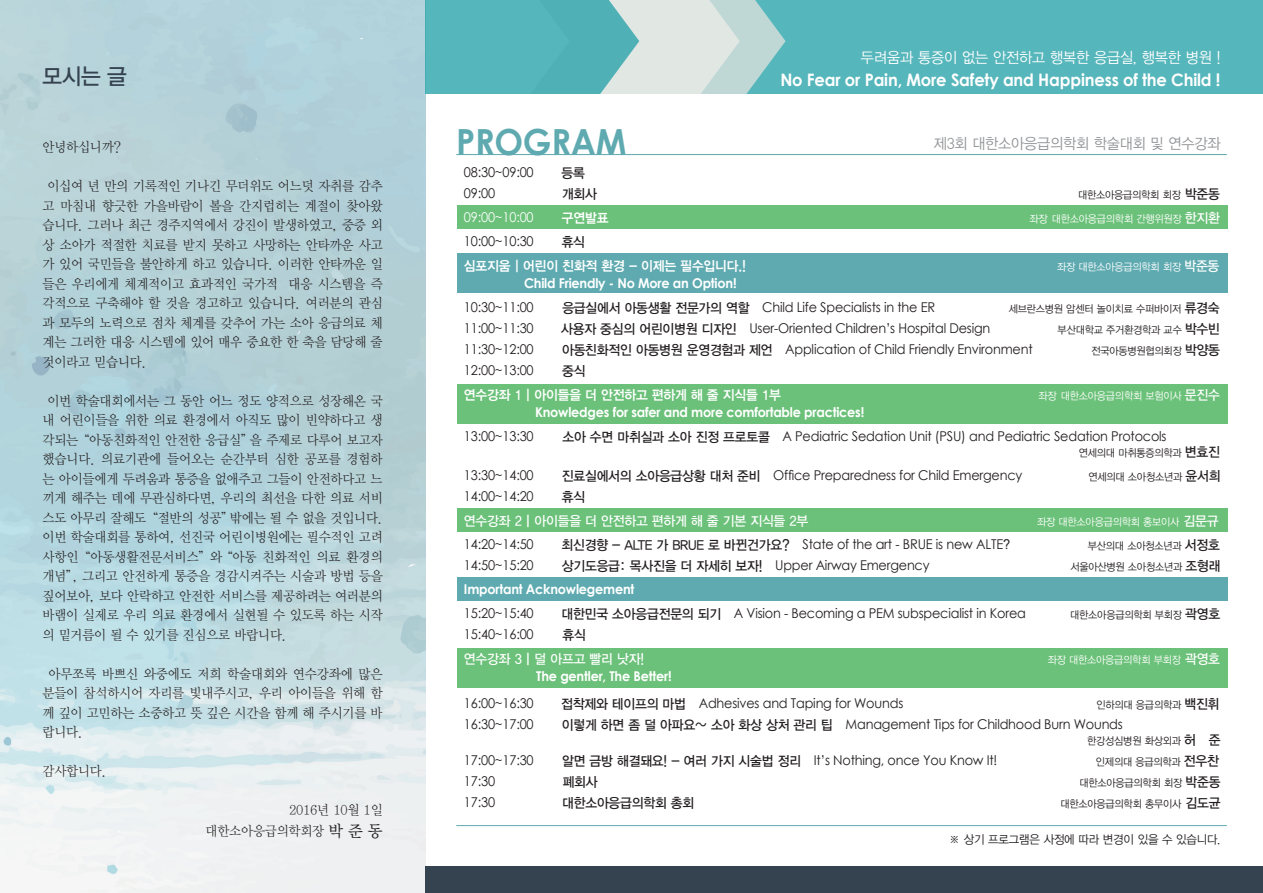
<style>
.page{position:relative;width:1263px;height:893px;background:#fff}
.page>*{position:absolute;margin:0;border:0;box-sizing:border-box;transform-origin:0 0}
.t1{font:700 36px "Century Gothic";letter-spacing:-.01em;color:#5eaab0;scale:.95 1}
.t2{font:22.5px "YDIYGO330";color:#354250;scale:.95 1}
.t3{font:700 17.1px "Century Gothic";letter-spacing:-.01em;color:#fff;scale:.95 1}
.t4{font:15px "YDIYGO320";letter-spacing:-.005em;color:#fff;scale:.95 1}
.t5{font:15px "YDIYGO320";letter-spacing:-.01em;color:#939598;scale:.95 1}
.t6{font:13.5px "Century Gothic";letter-spacing:-.015em;color:#231f20;scale:.95 1}
.t7{font:13.5px/19.5px "YDIY Mj O320";letter-spacing:-.015em;color:#231f20;text-align:justify;scale:.95 1}
.t8{font:700 13.5px "Century Gothic";letter-spacing:-.015em;color:#fff;scale:.95 1}
.t9{font:13.5px "YDIYGO340";letter-spacing:-.015em;color:#fff;scale:.95 1}
.t10{font:13.5px "YDIYGO330";letter-spacing:-.015em;color:#fff;scale:.95 1}
.t11{font:13.5px "YDIYGO330";letter-spacing:-.015em;color:#231f20;scale:.95 1}
.t12{font:13.5px "Century Gothic";letter-spacing:-.015em;color:#fff;scale:.95 1}
.t13{font:12px "YDIYGO320";letter-spacing:-.015em;color:#231f20;scale:.95 1}
.t14{font:10.5px "YDIYGO320";letter-spacing:-.015em;color:#231f20;scale:.95 1}
.t15{font:10.5px "YDIYGO320";letter-spacing:-.015em;color:#fff;scale:.95 1}
.s1{font-family:"YDIY Mj O330";font-size:16.5px}
.s2{font-family:"YDIYGO330";font-size:13.5px}
.s3{font-family:"YDIYGO330"}
.s4{font-family:"YDIYGO340"}
.s5{font-family:"Arial"}
.s6{font-family:"YDIYGO330";font-weight:400}
</style>
<div class="page">
<div style="left:457px;top:254px;width:771px;height:39px;background:#5eaab0"></div>
<div style="left:457px;top:577px;width:771px;height:23px;background:#5eaab0"></div>
<div style="left:457px;top:205px;width:771px;height:24px;background:#6bc179"></div>
<div style="left:457px;top:508px;width:771px;height:24px;background:#6bc179"></div>
<div style="left:457px;top:648px;width:771px;height:40px;background:#6bc179"></div>
<div style="left:457px;top:384px;width:771px;height:39px;background:#6bc179"></div>
<div style="left:831px;top:0;width:432px;height:94px;background:#55b6bb"></div>
<svg style="left:425px;top:0;width:406px;height:94px;background:#82c5c7"></svg>
<div style="left:425px;top:866px;width:838px;height:27px;background:#354250"></div>
<hr style="left:456px;top:154px;width:771px;height:1px;background:#5eaab0">
<hr style="left:456px;top:825px;width:771px;height:1px;background:#5eaab0">
<p class="t2" style="left:43px;top:64px;width:90px">모시는 글</p>
<p class="t7" style="left:43px;top:137px;width:84px">안녕하십니까?</p>
<p class="t7" style="left:43px;top:176px;width:360px;text-indent:5px">이십여 년 만의 기록적인 기나긴 무더위도 어느덧 자취를 감추 고 마침내 향긋한 가을바람이 볼을 간지럽히는 계절이 찾아왔 습니다. 그러나 최근 경주지역에서 강진이 발생하였고, 중증 외 상 소아가 적절한 치료를 받지 못하고 사망하는 안타까운 사고 가 있어 국민들을 불안하게 하고 있습니다. 이러한 안타까운 일 들은 우리에게 체계적이고 효과적인 국가적 대응 시스템을 즉 각적으로 구축해야 할 것을 경고하고 있습니다. 여러분의 관심 과 모두의 노력으로 점차 체계를 갖추어 가는 소아 응급의료 체 계는 그러한 대응 시스템에 있어 매우 중요한 한 축을 담당해 줄 것이라고 믿습니다.</p>
<p class="t7" style="left:43px;top:391px;width:360px;text-indent:5px">이번 학술대회에서는 그 동안 어느 정도 양적으로 성장해온 국 내 어린이들을 위한 의료 환경에서 아직도 많이 빈약하다고 생 각되는 “아동친화적인 안전한 응급실”을 주제로 다루어 보고자 했습니다. 의료기관에 들어오는 순간부터 심한 공포를 경험하 는 아이들에게 두려움과 통증을 없애주고 그들이 안전하다고 느 끼게 해주는 데에 무관심하다면, 우리의 최선을 다한 의료 서비 스도 아무리 잘해도 “절반의 성공” 밖에는 될 수 없을 것입니다. 이번 학술대회를 통하여, 선진국 어린이병원에는 필수적인 고려 사항인 “아동생활전문서비스”와“아동 친화적인 의료 환경의 개념”, 그리고 안전하게 통증을 경감시켜주는 시술과 방법 등을 짚어보아, 보다 안락하고 안전한 서비스를 제공하려는 여러분의 바램이 실제로 우리 의료 환경에서 실현될 수 있도록 하는 시작 의 밑거름이 될 수 있기를 진심으로 바랍니다.</p>
<p class="t7" style="left:43px;top:664px;width:360px;text-indent:6px">아무쪼록 바쁘신 와중에도 저희 학술대회와 연수강좌에 많은 분들이 참석하시어 자리를 빛내주시고, 우리 아이들을 위해 함 께 깊이 고민하는 소중하고 뜻 깊은 시간을 함께 해 주시기를 바 랍니다.</p>
<p class="t7" style="left:43px;top:761px;width:69px">감사합니다.</p>
<p class="t7" style="left:289px;top:800px;width:100px">2016년 10월 1일</p>
<p class="t7" style="left:206px;top:821px;width:188px">대한소아응급의학회장 <span class="s1">박 준 동</span></p>
<p class="t4" style="left:861px;top:49px;width:380px">두려움과 통증이 없는 안전하고 행복한 응급실, 행복한 병원 !</p>
<p class="t3" style="left:780px;top:67px;width:465px">No Fear or Pain, More Safety and Happiness of the Child !</p>
<p class="t1" style="left:456px;top:115px;width:181px">PROGRAM</p>
<p class="t5" style="left:934px;top:135px;width:303px">제3회 대한소아응급의학회 학술대회 및 연수강좌</p>
<p class="t6" style="left:464px;top:162px;width:75px">08:30~09:00</p>
<p class="t11" style="left:561px;top:165px;width:26px">등록</p>
<p class="t6" style="left:464px;top:183px;width:34px">09:00</p>
<p class="t11" style="left:562px;top:186px;width:38px">개회사</p>
<p class="t14" style="left:1078px;top:189px;width:151px">대한소아응급의학회 회장 <span class="s2">박준동</span></p>
<p class="t12" style="left:464px;top:207px;width:75px">09:00~10:00</p>
<p class="t9" style="left:562px;top:210px;width:51px">구연발표</p>
<p class="t15" style="left:1029px;top:213px;width:202px">좌장 대한소아응급의학회 간행위원장 <span class="s2">한지환</span></p>
<p class="t6" style="left:464px;top:231px;width:75px">10:00~10:30</p>
<p class="t11" style="left:562px;top:234px;width:26px">휴식</p>
<p class="t9" style="left:464px;top:258px;width:298px">심포지움 | 어린이 친화적 환경 - 이제는 필수입니다.!</p>
<p class="t15" style="left:1057px;top:261px;width:172px">좌장 대한소아응급의학회 회장 <span class="s2">박준동</span></p>
<p class="t8" style="left:524px;top:272px;width:225px">Child Friendly - No More an Option!</p>
<p class="t6" style="left:464px;top:297px;width:75px">10:30~11:00</p>
<p class="t6" style="left:562px;top:297px;width:394px"><span class="s3">응급실에서 아동생활 전문가의 역할</span> Child Life Specialists in the ER</p>
<p class="t14" style="left:1009px;top:303px;width:223px">세브란스병원 암센터 놀이치료 수퍼바이저 <span class="s2">류경숙</span></p>
<p class="t6" style="left:464px;top:318px;width:75px">11:00~11:30</p>
<p class="t6" style="left:561px;top:318px;width:453px"><span class="s3">사용자 중심의 어린이병원 디자인</span> User-Oriented Children’s Hospital Design</p>
<p class="t14" style="left:1058px;top:324px;width:172px">부산대학교 주거환경학과 교수 <span class="s2">박수빈</span></p>
<p class="t6" style="left:464px;top:339px;width:75px">11:30~12:00</p>
<p class="t6" style="left:562px;top:339px;width:497px"><span class="s3">아동친화적인 아동병원 운영경험과 제언</span> Application of Child Friendly Environment</p>
<p class="t14" style="left:1091px;top:345px;width:137px">전국아동병원협의회장 <span class="s2">박양동</span></p>
<p class="t6" style="left:464px;top:360px;width:75px">12:00~13:00</p>
<p class="t11" style="left:562px;top:363px;width:26px">중식</p>
<p class="t9" style="left:464px;top:387px;width:335px">연수강좌 1 | 아이들을 더 안전하고 편하게 해 줄 지식들 1부</p>
<p class="t15" style="left:1038px;top:390px;width:192px">좌장 대한소아응급의학회 보험이사 <span class="s2">문진수</span></p>
<p class="t8" style="left:535px;top:401px;width:348px">Knowledges for safer and more comfortable practices!</p>
<p class="t6" style="left:464px;top:426px;width:75px">13:00~13:30</p>
<p class="t6" style="left:562px;top:426px;width:637px"><span class="s3">소아 수면 마취실과 소아 진정 프로토콜</span> A Pediatric Sedation Unit (PSU) and Pediatric Sedation Protocols</p>
<p class="t14" style="left:1079px;top:447px;width:150px">연세의대 마취통증의학과 <span class="s2">변효진</span></p>
<p class="t6" style="left:464px;top:465px;width:75px">13:30~14:00</p>
<p class="t6" style="left:562px;top:465px;width:486px"><span class="s3">진료실에서의 소아응급상황 대처 준비</span> Office Preparedness for Child Emergency</p>
<p class="t14" style="left:1088px;top:471px;width:140px">연세의대 소아청소년과 <span class="s2">윤서희</span></p>
<p class="t6" style="left:464px;top:486px;width:75px">14:00~14:20</p>
<p class="t11" style="left:562px;top:489px;width:26px">휴식</p>
<p class="t10" style="left:464px;top:513px;width:364px">연수강좌 2 <span class="s4">|</span> 아이들을 더 안전하고 편하게 해 줄 기본 지식들 2부</p>
<p class="t15" style="left:1037px;top:516px;width:192px">좌장 대한소아응급의학회 홍보이사 <span class="s2">김문규</span></p>
<p class="t6" style="left:464px;top:534px;width:75px">14:20~14:50</p>
<p class="t6" style="left:562px;top:534px;width:474px"><span class="s3">최신경향 - ALTE 가 BRUE 로 바뀐건가요?</span> State of the art - BRUE is new ALTE<span class="s5">?</span></p>
<p class="t14" style="left:1088px;top:540px;width:140px">부산의대 소아청소년과 <span class="s2">서정호</span></p>
<p class="t6" style="left:464px;top:555px;width:75px">14:50~15:20</p>
<p class="t6" style="left:562px;top:555px;width:389px"><span class="s3">상기도응급: 목사진을 더 자세히 보자!</span> Upper Airway Emergency</p>
<p class="t14" style="left:1070px;top:561px;width:159px">서울아산병원 소아청소년과 <span class="s2">조형래</span></p>
<p class="t8" style="left:464px;top:578px;width:181px">Important Acknowlegement</p>
<p class="t6" style="left:464px;top:603px;width:75px">15:20~15:40</p>
<p class="t6" style="left:562px;top:603px;width:490px"><span class="s3">대한민국 소아응급전문의 되기</span> A Vision - Becoming a PEM subspecialist in Korea</p>
<p class="t14" style="left:1070px;top:609px;width:159px">대한소아응급의학회 부회장 <span class="s2">곽영호</span></p>
<p class="t6" style="left:464px;top:624px;width:75px">15:40~16:00</p>
<p class="t11" style="left:563px;top:627px;width:26px">휴식</p>
<p class="t10" style="left:464px;top:651px;width:191px">연수강좌 3 <span class="s4">|</span> 덜 아프고 빨리 낫자!</p>
<p class="t15" style="left:1048px;top:654px;width:183px">좌장 대한소아응급의학회 부회장 <span class="s2">곽영호</span></p>
<p class="t8" style="left:536px;top:665px;width:157px">The gentler, The Better!<span class="s6">　</span></p>
<p class="t6" style="left:464px;top:693px;width:75px">16:00~16:30</p>
<p class="t6" style="left:561px;top:693px;width:362px"><span class="s3">접착제와 테이프의 마법</span> Adhesives and Taping for Wounds</p>
<p class="t14" style="left:1096px;top:699px;width:131px">인하의대 응급의학과 <span class="s2">백진휘</span></p>
<p class="t6" style="left:464px;top:714px;width:75px">16:30~17:00</p>
<p class="t6" style="left:562px;top:714px;width:592px"><span class="s3">이렇게 하면 좀 덜 아파요~ 소아 화상 상처 관리 팁</span> Management Tips for Childhood Burn Wounds</p>
<p class="t14" style="left:1087px;top:735px;width:142px">한강성심병원 화상외과 <span class="s2">허 준</span></p>
<p class="t6" style="left:464px;top:750px;width:75px">17:00~17:30</p>
<p class="t6" style="left:562px;top:750px;width:460px"><span class="s3">알면 금방 해결돼요! - 여러 가지 시술법 정리</span> It’s Nothing, once You Know It!</p>
<p class="t14" style="left:1096px;top:756px;width:131px">인제의대 응급의학과 <span class="s2">전우찬</span></p>
<p class="t6" style="left:464px;top:771px;width:34px">17:30</p>
<p class="t11" style="left:563px;top:774px;width:38px">폐회사</p>
<p class="t14" style="left:1079px;top:777px;width:150px">대한소아응급의학회 회장 <span class="s2">박준동</span></p>
<p class="t6" style="left:464px;top:792px;width:34px">17:30</p>
<p class="t11" style="left:562px;top:795px;width:141px">대한소아응급의학회 총회</p>
<p class="t14" style="left:1060px;top:798px;width:170px">대한소아응급의학회 총무이사 <span class="s2">김도균</span></p>
<p class="t13" style="left:949px;top:833px;width:287px">※ 상기 프로그램은 사정에 따라 변경이 있을 수 있습니다.</p>
</div>
